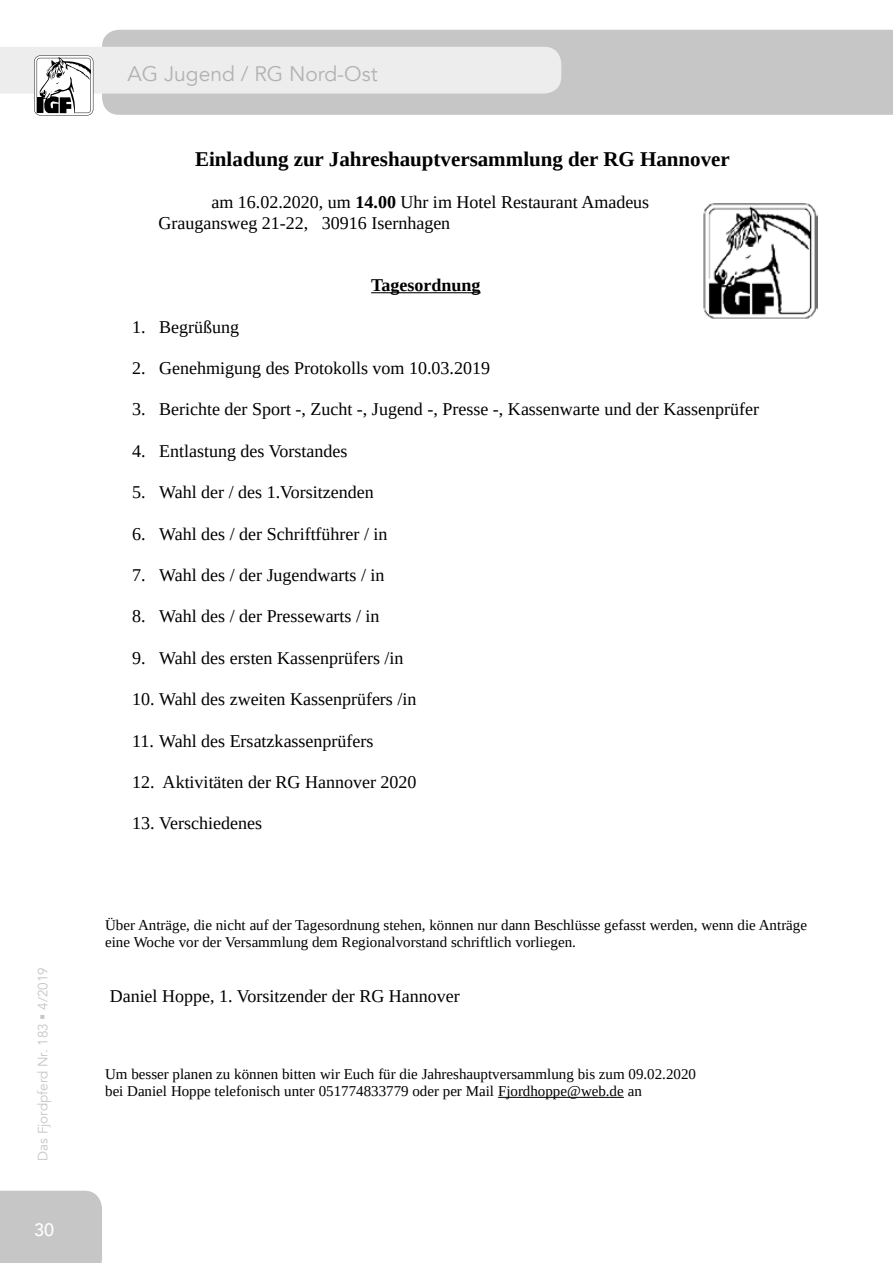
<style>
.page{position:relative;width:893px;height:1263px;background:#fff}
.page>*{position:absolute;margin:0;border:0;box-sizing:border-box;transform-origin:0 0}
.t1{font:700 21px "Liberation Serif";color:#000}
.t2{font:21px "Avenir";color:#b3b2b2}
.t3{font:18px/20.7px "Liberation Serif";color:#000}
.t4{font:700 18px "Liberation Serif";color:#000}
.t5{font:500 18px "Avenir";color:#fff}
.t6{font:15px/17.2px "Liberation Serif";color:#000}
.t7{font:13.5px "Avenir";color:#c6c6c6}
.s1{font-weight:700}
</style>
<div class="page">
<div style="left:102px;top:30px;width:791px;height:85px;background:#c6c6c6"></div>
<div style="left:0;top:1191px;width:102px;height:72px;background:#c6c6c6"></div>
<svg style="left:0;top:47px;width:561px;height:69px;background:#dedede"></svg>
<hr style="left:371px;top:292px;width:109px;height:1px;background:#000">
<hr style="left:498px;top:1097px;width:126px;height:1px;background:#000">
<img style="left:703px;top:203px;width:114px;height:116px">
<p class="t7" style="left:35px;top:1161px;width:195px;rotate:-90deg">Das Fjordpferd Nr. 183 ▪ 4/2019</p>
<p class="t5" style="left:34px;top:1214px;width:22px">30</p>
<p class="t2" style="left:128px;top:61px;width:252px">AG Jugend / RG Nord-Ost</p>
<p class="t1" style="left:195px;top:152px;width:536px">Einladung zur Jahreshauptversammlung der RG Hannover</p>
<p class="t3" style="left:158px;top:193px;width:492px;text-indent:53px">am 16.02.2020, um <span class="s1">14.00</span> Uhr im Hotel Restaurant Amadeus<br>Graugansweg 21-22, 30916 Isernhagen</p>
<p class="t4" style="left:371px;top:185px;width:111px">Tagesordnung</p>
<p class="t4" style="left:371px;top:279px;width:111px">Tagesordnung</p>
<p class="t3" style="left:132px;top:317px;width:108px">1. Begrüßung</p>
<p class="t3" style="left:132px;top:358px;width:359px">2. Genehmigung des Protokolls vom 10.03.2019</p>
<p class="t3" style="left:132px;top:400px;width:628px">3. Berichte der Sport -, Zucht -, Jugend -, Presse -, Kassenwarte und der Kassenprüfer</p>
<p class="t3" style="left:132px;top:441px;width:217px">4. Entlastung des Vorstandes</p>
<p class="t3" style="left:132px;top:482px;width:243px">5. Wahl der / des 1.Vorsitzenden</p>
<p class="t3" style="left:132px;top:524px;width:257px">6. Wahl des / der Schriftführer / in</p>
<p class="t3" style="left:132px;top:565px;width:254px">7. Wahl des / der Jugendwarts / in</p>
<p class="t3" style="left:132px;top:607px;width:249px">8. Wahl des / der Pressewarts / in</p>
<p class="t3" style="left:132px;top:648px;width:273px">9. Wahl des ersten Kassenprüfers /in</p>
<p class="t3" style="left:132px;top:689px;width:286px">10. Wahl des zweiten Kassenprüfers /in</p>
<p class="t3" style="left:132px;top:731px;width:243px">11. Wahl des Ersatzkassenprüfers</p>
<p class="t3" style="left:132px;top:772px;width:286px">12. Aktivitäten der RG Hannover 2020</p>
<p class="t3" style="left:132px;top:814px;width:131px">13. Verschiedenes</p>
<p class="t6" style="left:105px;top:917px;width:703px">Über Anträge, die nicht auf der Tagesordnung stehen, können nur dann Beschlüsse gefasst werden, wenn die Anträge eine Woche vor der Versammlung dem Regionalvorstand schriftlich vorliegen.</p>
<p class="t3" style="left:110px;top:986px;width:352px">Daniel Hoppe, 1. Vorsitzender der RG Hannover</p>
<p class="t6" style="left:105px;top:1066px;width:592px">Um besser planen zu können bitten wir Euch für die Jahreshauptversammlung bis zum 09.02.2020 bei Daniel Hoppe telefonisch unter 051774833779 oder per Mail Fjordhoppe@web.de an</p>
</div>
